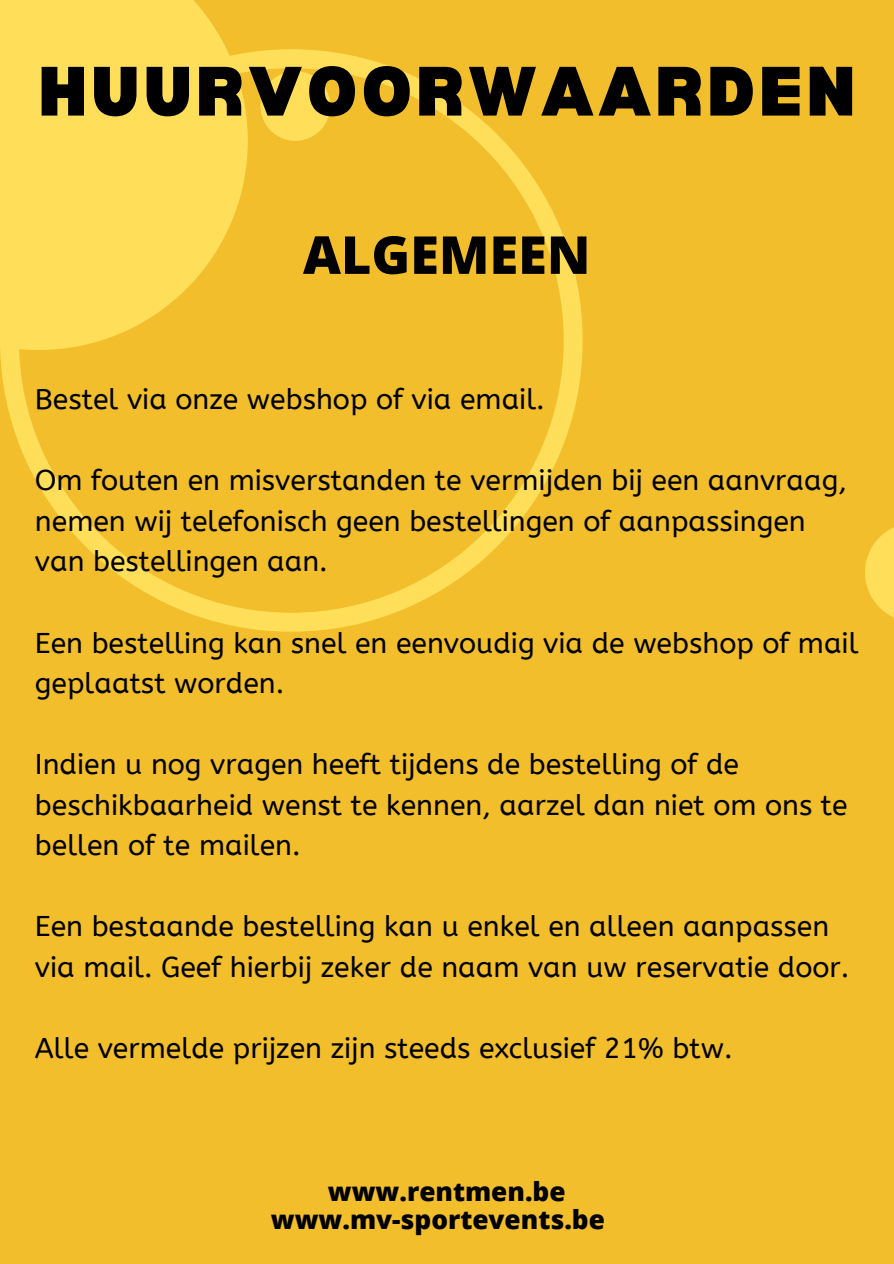
<style>
.page{position:relative;width:894px;height:1264px;background:#fff}
.page>*{position:absolute;margin:0;border:0;box-sizing:border-box;transform-origin:0 0}
.t1{font:900 68.25px "Bernoru";letter-spacing:.055em;color:#000}
.t2{font:800 52.35px "Open Sans";color:#000}
.t3{font:28.5px/40.5px "A Bee Zee";color:#000}
.t4{font:800 26.25px "Open Sans";color:#000}
</style>
<div class="page">
<div style="left:0;top:0;width:893px;height:1263px;background:#f2be2b"></div>
<svg style="left:0;top:49px;width:582px;height:582px"></svg>
<svg style="left:0;top:0;width:248px;height:350px;background:#fdd952"></svg>
<svg style="left:260px;top:71px;width:70px;height:70px"></svg>
<svg style="left:865px;top:528px;width:28px;height:89px"></svg>
<h4 class="t1" style="left:38px;top:52px;width:818px">HUURVOORWAARDEN</h4>
<p class="t2" style="left:303px;top:218px;width:289px">ALGEMEEN</p>
<h2 class="t3" style="left:35px;top:380px;width:511px">Bestel via onze webshop of via email.</h2>
<h4 class="t3" style="left:35px;top:461px;width:813px">Om fouten en misverstanden te vermijden bij een aanvraag, nemen wij telefonisch geen bestellingen of aanpassingen van bestellingen aan.</h4>
<h4 class="t3" style="left:35px;top:623px;width:825px">Een bestelling kan snel en eenvoudig via de webshop of mail geplaatst worden.</h4>
<h4 class="t3" style="left:35px;top:744px;width:814px">Indien u nog vragen heeft tijdens de bestelling of de beschikbaarheid wenst te kennen, aarzel dan niet om ons te bellen of te mailen.</h4>
<h4 class="t3" style="left:35px;top:906px;width:815px">Een bestaande bestelling kan u enkel en alleen aanpassen via mail. Geef hierbij zeker de naam van uw reservatie door.</h4>
<h4 class="t3" style="left:35px;top:1028px;width:699px">Alle vermelde prijzen zijn steeds exclusief 21% btw.</h4>
<p class="t4" style="left:328px;top:1173px;width:239px">www.rentmen.be</p>
<h1 class="t4" style="left:271px;top:1201px;width:335px">www.mv-sportevents.be</h1>
</div>
